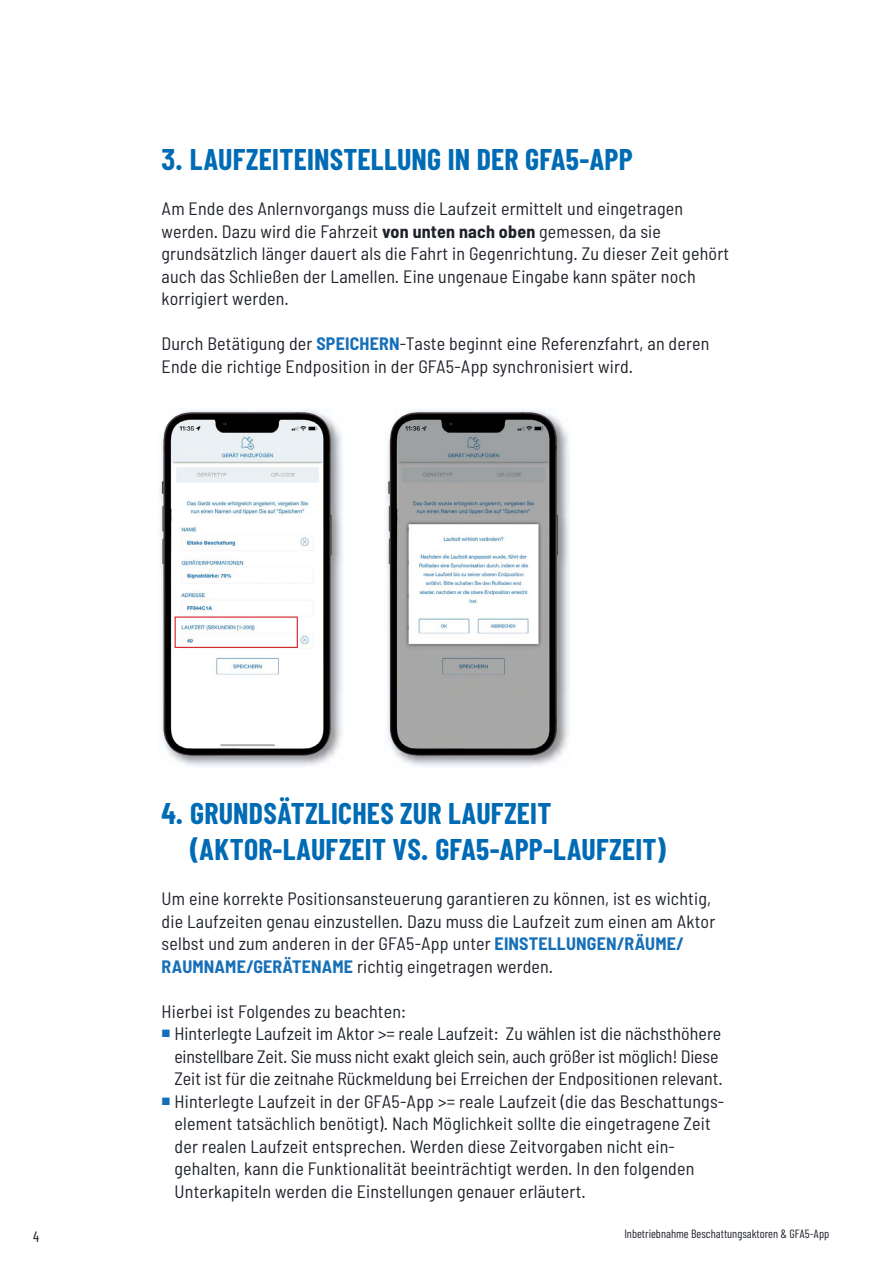
<style>
.page{position:relative;width:893px;height:1263px;background:#fff}
.page>*{position:absolute;margin:0;border:0;box-sizing:border-box;transform-origin:0 0}
.t1{font:700 30px/36px "Barlow Condensed";letter-spacing:.01em;color:#006bb5}
.t2{font:semi-condensed 18px/22.5px "Barlow";letter-spacing:.01em;color:#1e2229}
.t3{font:15px "Barlow Condensed";color:#231f20}
.t4{font:12px "Barlow Condensed";color:#1e2229}
.s1{font-weight:700}
.s2{font-weight:700;color:#156fb8}
</style>
<div class="page">
<img style="left:160px;top:410px;width:183px;height:357px">
<img style="left:162px;top:412px;width:170px;height:344px">
<img style="left:386px;top:410px;width:184px;height:357px">
<img style="left:388px;top:412px;width:171px;height:344px">
<svg style="left:175px;top:617px;width:123px;height:31px"></svg>
<h1 class="t1" style="left:162px;top:145px;width:473px">3. LAUFZEITEINSTELLUNG IN DER GFA5-APP</h1>
<p class="t2" style="left:162px;top:200px;width:569px">Am Ende des Anlernvorgangs muss die Laufzeit ermittelt und eingetragen werden. Dazu wird die Fahrzeit <span class="s1">von unten nach oben</span> gemessen, da sie grundsätzlich länger dauert als die Fahrt in Gegenrichtung. Zu dieser Zeit gehört auch das Schließen der Lamellen. Eine ungenaue Eingabe kann später noch korrigiert werden.</p>
<p class="t2" style="left:162px;top:335px;width:549px">Durch Betätigung der <span class="s2">SPEICHERN</span>-Taste beginnt eine Referenzfahrt, an deren<br>Ende die richtige Endposition in der GFA5-App synchronisiert wird.</p>
<p class="t3" style="left:33px;top:1228px;width:8px">4</p>
<h1 class="t1" style="left:190px;top:799px;width:477px;text-indent:-29px">4. GRUNDSÄTZLICHES ZUR LAUFZEIT (AKTOR-LAUFZEIT VS. GFA5-APP-LAUFZEIT)</h1>
<p class="t2" style="left:162px;top:890px;width:555px">Um eine korrekte Positionsansteuerung garantieren zu können, ist es wichtig, die Laufzeiten genau einzustellen. Dazu muss die Laufzeit zum einen am Aktor selbst und zum anderen in der GFA5-App unter <span class="s2">EINSTELLUNGEN/RÄUME/ RAUMNAME/GERÄTENAME</span> richtig eingetragen werden.</p>
<p class="t2" style="left:174px;top:1002px;width:551px;text-indent:-13px">Hierbei ist Folgendes zu beachten:<br>Hinterlegte Laufzeit im Aktor &gt;= reale Laufzeit: Zu wählen ist die nächsthöhere einstellbare Zeit. Sie muss nicht exakt gleich sein, auch größer ist möglich! Diese Zeit ist für die zeitnahe Rückmeldung bei Erreichen der Endpositionen relevant.<br>Hinterlegte Laufzeit in der GFA5-App &gt;= reale Laufzeit (die das Beschattungs&shy;element tatsächlich benötigt). Nach Möglichkeit sollte die eingetragene Zeit der realen Laufzeit entsprechen. Werden diese Zeitvorgaben nicht ein&shy;gehalten, kann die Funktionalität beeinträchtigt werden. In den folgenden Unter kapiteln werden die Einstellungen genauer erläutert.</p>
<p class="t4" style="left:624px;top:1227px;width:206px">Inbetriebnahme Beschattungsaktoren &amp; GFA5-App</p>
</div>
